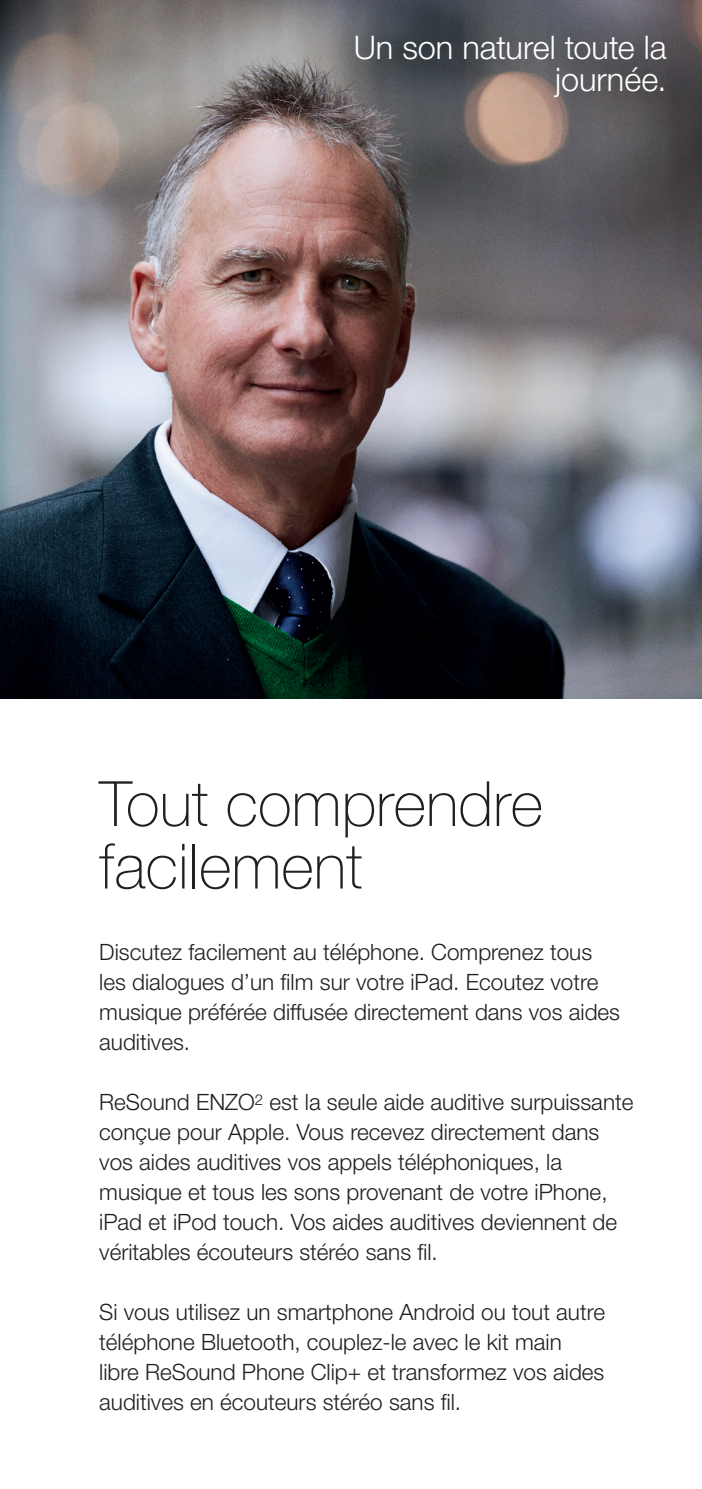
<style>
.page{position:relative;width:702px;height:1489px;background:#fff}
.page>*{position:absolute;margin:0;border:0;box-sizing:border-box;transform-origin:0 0}
.t1{font:100 62.5px/62.5px "Helvetica Neue LT Pro";color:#231f20}
.t2{font:300 32.5px/32.5px "Helvetica Neue LT Pro";color:#fff;text-align:right}
.t3{font:300 22.5px/30px "Helvetica Neue LT Pro";color:#231f20}
</style>
<div class="page">
<img style="left:0;top:0;width:702px;height:698px">
<h2 class="t2" style="left:353px;top:30px;width:314px">Un son naturel toute la journée.</h2>
<h1 class="t1" style="left:99px;top:772px;width:445px">Tout comprendre facilement</h1>
<p class="t3" style="left:99px;top:936px;width:522px">Discutez facilement au téléphone. Comprenez tous les dialogues d’un film sur votre iPad. Ecoutez votre musique préférée diffusée directement dans vos aides auditives.</p>
<p class="t3" style="left:99px;top:1086px;width:535px">ReSound ENZO<sup>2</sup> est la seule aide auditive surpuissante conçue pour Apple. Vous recevez directement dans vos aides auditives vos appels téléphoniques, la musique et tous les sons provenant de votre iPhone, iPad et iPod touch. Vos aides auditives deviennent de véritables écouteurs stéréo sans fil.</p>
<p class="t3" style="left:99px;top:1296px;width:507px">Si vous utilisez un smartphone Android ou tout autre téléphone Bluetooth, couplez-le avec le kit main libre ReSound Phone Clip+ et transformez vos aides auditives en écouteurs stéréo sans fil.</p>
</div>
